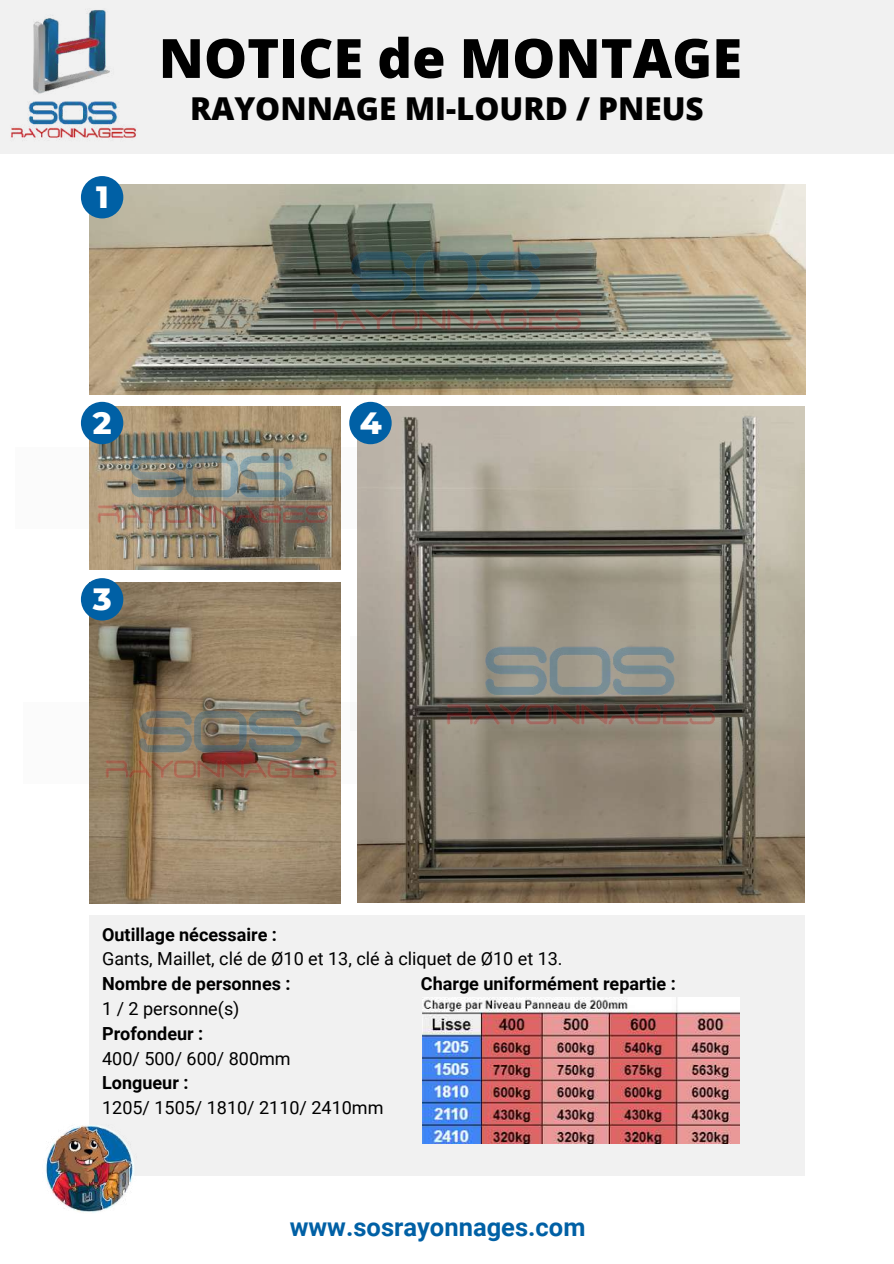
<style>
.page{position:relative;width:894px;height:1264px;background:#fff}
.page>*{position:absolute;margin:0;border:0;box-sizing:border-box;transform-origin:0 0}
.t1{font:800 54.15px "Open Sans";color:#000}
.t2{font:800 31.5px "Open Sans";color:#000}
.t3{font:800 31.35px "Montserrat";color:#fff}
.t4{font:700 25.5px "Roboto";color:#0060a5}
.t5{font:18px "Roboto";color:#000}
.t6{font:700 18px "Roboto";color:#000}
</style>
<div class="page">
<img style="left:89px;top:184px;width:715px;height:210px">
<img style="left:89px;top:582px;width:251px;height:321px">
<img style="left:89px;top:406px;width:251px;height:163px">
<img style="left:357px;top:406px;width:447px;height:496px">
<div style="left:89px;top:915px;width:715px;height:260px;background:#f1f1f1"></div>
<div style="left:81px;top:176px;width:42px;height:42px;background:#0060a5;border-radius:50%"></div>
<div style="left:81px;top:402px;width:42px;height:42px;background:#0060a5;border-radius:50%"></div>
<div style="left:81px;top:578px;width:42px;height:42px;background:#0060a5;border-radius:50%"></div>
<div style="left:349px;top:402px;width:42px;height:42px;background:#0060a5;border-radius:50%"></div>
<img style="left:45px;top:1125px;width:91px;height:88px">
<div style="left:0;top:0;width:893px;height:154px;background:#f1f1f1"></div>
<img style="left:422px;top:997px;width:317px;height:146px">
<svg style="left:217px;top:242px;width:427px;height:94px;background:#938d78"></svg>
<img style="left:299px;top:242px;width:294px;height:103px">
<svg style="left:338px;top:447px;width:44px;height:81px;fill:#bab2a7"></svg>
<img style="left:89px;top:447px;width:249px;height:89px">
<svg style="left:89px;top:702px;width:301px;height:81px;fill:#9b9083"></svg>
<img style="left:93px;top:702px;width:253px;height:89px">
<svg style="left:350px;top:636px;width:427px;height:95px;background:#8e897e"></svg>
<img style="left:432px;top:636px;width:293px;height:104px">
<h3 class="t3" style="left:96px;top:178px;width:14px">1</h3>
<h1 class="t1" style="left:159px;top:20px;width:584px">NOTICE de MONTAGE</h1>
<h2 class="t2" style="left:190px;top:86px;width:515px">RAYONNAGE MI-LOURD / PNEUS</h2>
<h3 class="t3" style="left:93px;top:404px;width:20px">2</h3>
<h3 class="t3" style="left:93px;top:580px;width:20px">3</h3>
<h3 class="t3" style="left:359px;top:404px;width:23px">4</h3>
<p class="t6" style="left:102px;top:924px;width:176px">Outillage nécessaire :</p>
<p class="t5" style="left:102px;top:948px;width:462px">Gants, Maillet, clé de Ø10 et 13, clé à cliquet de Ø10 et 13.</p>
<p class="t6" style="left:102px;top:973px;width:190px">Nombre de personnes :</p>
<p class="t6" style="left:421px;top:973px;width:256px">Charge uniformément repartie :</p>
<p class="t5" style="left:102px;top:998px;width:139px">1 / 2 personne(s)</p>
<p class="t6" style="left:102px;top:1023px;width:103px">Profondeur :</p>
<p class="t5" style="left:102px;top:1047px;width:190px">400/ 500/ 600/ 800mm</p>
<p class="t6" style="left:102px;top:1072px;width:88px">Longueur :</p>
<p class="t5" style="left:102px;top:1097px;width:283px">1205/ 1505/ 1810/ 2110/ 2410mm</p>
<h3 class="t4" style="left:290px;top:1212px;width:297px">www.sosrayonnages.com</h3>
</div>
